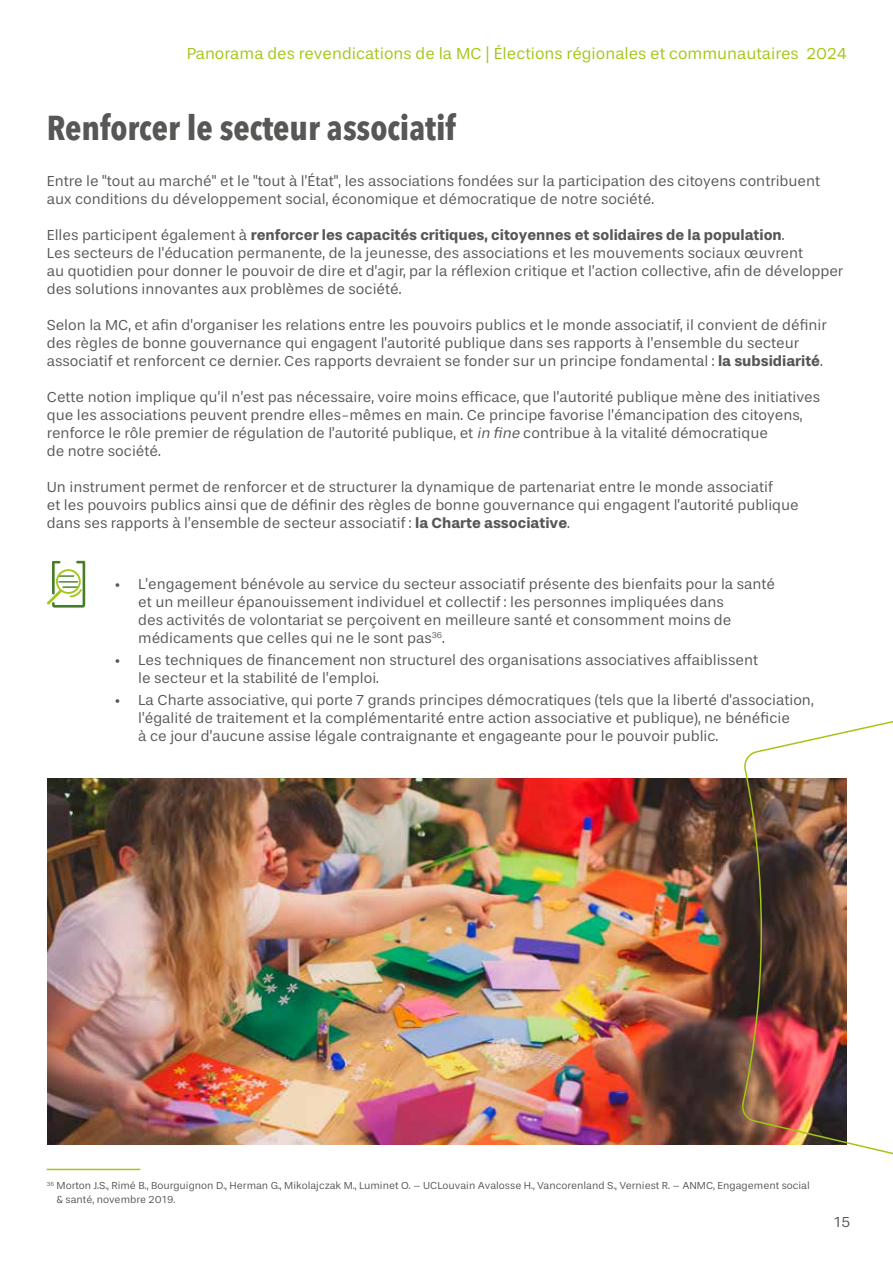
<style>
.page{position:relative;width:893px;height:1263px;background:#fff}
.page>*{position:absolute;margin:0;border:0;box-sizing:border-box;transform-origin:0 0}
.t1{font:700 34.5px "Avenir Next Condensed";color:#575756}
.t2{font:16.5px "Stevie Sans";color:#a2c617}
.t3{font:15px/18px "Stevie Sans";color:#575756}
.t4{font:10.5px/13.5px "Stevie Sans";color:#575756}
.s1{font-weight:700}
.s2{font-style:italic}
</style>
<div class="page">
<img style="left:47px;top:778px;width:694px;height:366px">
<hr style="left:47px;top:1169px;width:93px;height:1px;background:#a2c617">
<svg style="left:47px;top:561px;width:38px;height:47px"></svg>
<img style="left:741px;top:721px;width:152px;height:434px">
<p class="t2" style="left:187px;top:44px;width:662px">Panorama des revendications de la MC | Élections régionales et communautaires 2024</p>
<h1 class="t1" style="left:47px;top:107px;width:411px">Renforcer le secteur associatif</h1>
<p class="t3" style="left:47px;top:172px;width:775px">Entre le "tout au marché" et le "tout à l’État", les associations fondées sur la participation des citoyens contribuent aux conditions du développement social, économique et démocratique de notre société.</p>
<p class="t3" style="left:47px;top:226px;width:798px">Elles participent également à <span class="s1">renforcer les capacités critiques, citoyennes et solidaires de la population</span>.<br>Les secteurs de l’éducation permanente, de la jeunesse, des associations et les mouvements sociaux œuvrent<br>au quotidien pour donner le pouvoir de dire et d’agir, par la réflexion critique et l’action collective, afin de développer des solutions innovantes aux problèmes de société.</p>
<p class="t3" style="left:47px;top:316px;width:781px">Selon la MC, et afin d’organiser les relations entre les pouvoirs publics et le monde associatif, il convient de définir des règles de bonne gouvernance qui engagent l’autorité publique dans ses rapports à l’ensemble du secteur associatif et renforcent ce dernier. Ces rapports devraient se fonder sur un principe fondamental : <span class="s1">la subsidiarité</span>.</p>
<p class="t3" style="left:47px;top:388px;width:775px">Cette notion implique qu’il n’est pas nécessaire, voire moins efficace, que l’autorité publique mène des initiatives que les associations peuvent prendre elles-mêmes en main. Ce principe favorise l’émancipation des citoyens, renforce le rôle premier de régulation de l’autorité publique, et <span class="s2">in fine</span> contribue à la vitalité démocratique<br>de notre société.</p>
<p class="t3" style="left:47px;top:478px;width:753px">Un instrument permet de renforcer et de structurer la dynamique de partenariat entre le monde associatif<br>et les pouvoirs publics ainsi que de définir des règles de bonne gouvernance qui engagent l’autorité publique dans ses rapports à l’ensemble de secteur associatif : <span class="s1">la Charte associative</span>.</p>
<p class="t3" style="left:138px;top:575px;width:638px;text-indent:-23px">• L’engagement bénévole au service du secteur associatif présente des bienfaits pour la santé et un meilleur épanouissement individuel et collectif : les personnes impliquées dans<br>des activités de volontariat se perçoivent en meilleure santé et consomment moins de médicaments que celles qui ne le sont pas<sup>36</sup>.</p>
<p class="t3" style="left:138px;top:651px;width:621px;text-indent:-23px">• Les techniques de financement non structurel des organisations associatives affaiblissent le secteur et la stabilité de l’emploi.</p>
<p class="t3" style="left:138px;top:691px;width:677px;text-indent:-23px">• La Charte associative, qui porte 7 grands principes démocratiques (tels que la liberté d’association, l’égalité de traitement et la complémentarité entre action associative et publique), ne bénéficie<br>à ce jour d’aucune assise légale contraignante et engageante pour le pouvoir public.</p>
<p class="t4" style="left:57px;top:1179px;width:755px;text-indent:-10px"><sup>36</sup> Morton J.S., Rimé B., Bourguignon D., Herman G., Mikolajczak M., Luminet O. – UCLouvain Avalosse H., Vancorenland S., Verniest R. – ANMC, Engagement social &amp; santé, novembre 2019.</p>
<p class="t3" style="left:834px;top:1213px;width:18px">15</p>
</div>
